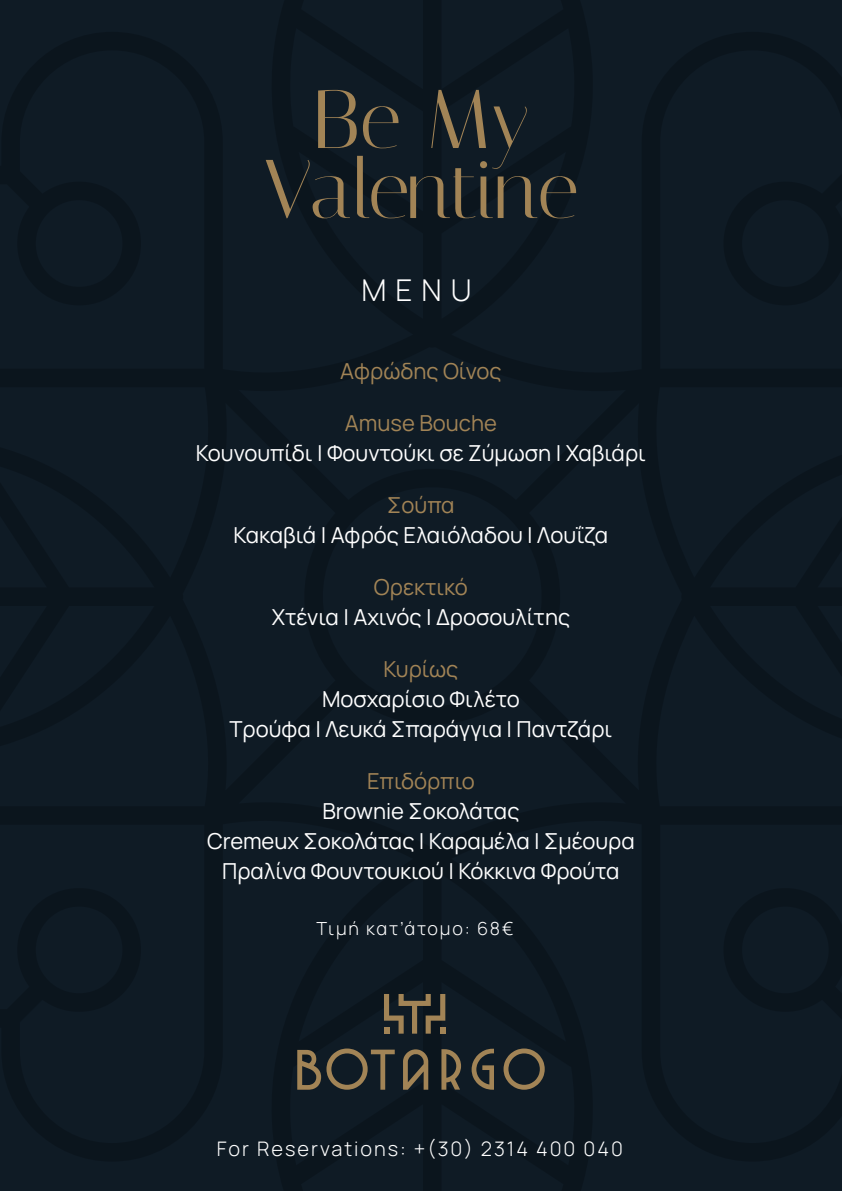
<style>
.page{position:relative;width:842px;height:1191px;background:#0f1b25}
.page>*{position:absolute;margin:0;border:0;box-sizing:border-box;transform-origin:0 0}
.t1{font:83px/70px "Italiana";letter-spacing:-.025em;color:#a28456;text-align:center}
.t2{font:300 30px "Manrope";color:#fff}
.t3{font:22px/30px "Manrope";color:#fff;text-align:center}
.t4{font:22px "Manrope";color:#a28456}
.t5{font:300 20px "Manrope";letter-spacing:.1em;color:#fff}
.t6{font:300 18px "Manrope";letter-spacing:.1em;color:#fff}
</style>
<div class="page">
<svg style="left:403px;top:1049px;width:25px;height:40px"></svg>
<svg style="left:441px;top:1049px;width:20px;height:40px"></svg>
<svg style="left:472px;top:1048px;width:22px;height:41px"></svg>
<svg style="left:297px;top:1048px;width:98px;height:41px;background:#3f3d35"></svg>
<svg style="left:503px;top:1048px;width:42px;height:41px;background:#3e3c34"></svg>
<svg style="left:384px;top:994px;width:61px;height:39px;background:#4a4437"></svg>
<h1 class="t1" style="left:263px;top:85px;width:317px">Be My<br>Valentine</h1>
<h2 class="t2" style="left:361px;top:269px;width:112px">MENU</h2>
<p class="t4" style="left:340px;top:355px;width:163px">Αφρώδης Οίνος</p>
<p class="t4" style="left:345px;top:407px;width:154px">Amuse Bouche</p>
<p class="t3" style="left:196px;top:437px;width:452px">Κουνουπίδι | Φουντούκι σε Ζύμωση | Χαβιάρι</p>
<p class="t4" style="left:387px;top:490px;width:69px">Σούπα</p>
<p class="t3" style="left:234px;top:519px;width:376px">Κακαβιά | Αφρός Ελαιόλαδου | Λουΐζα</p>
<p class="t4" style="left:374px;top:572px;width:95px">Ορεκτικό</p>
<p class="t3" style="left:272px;top:601px;width:300px">Χτένια | Αχινός | Δροσουλίτης</p>
<p class="t4" style="left:384px;top:654px;width:76px">Κυρίως</p>
<p class="t3" style="left:230px;top:683px;width:384px">Μοσχαρίσιο Φιλέτο<br>Τρούφα | Λευκά Σπαράγγια | Παντζάρι</p>
<p class="t4" style="left:367px;top:766px;width:109px">Επιδόρπιο</p>
<p class="t3" style="left:207px;top:795px;width:429px">Brownie Σοκολάτας<br>Cremeux Σοκολάτας | Καραμέλα | Σμέουρα<br>Πραλίνα Φουντουκιού | Κόκκινα Φρούτα</p>
<p class="t6" style="left:317px;top:915px;width:198px">Τιμή κατ’άτομο: 68€</p>
<p class="t5" style="left:217px;top:1135px;width:407px">For Reservations: +(30) 2314 400 040</p>
</div>
